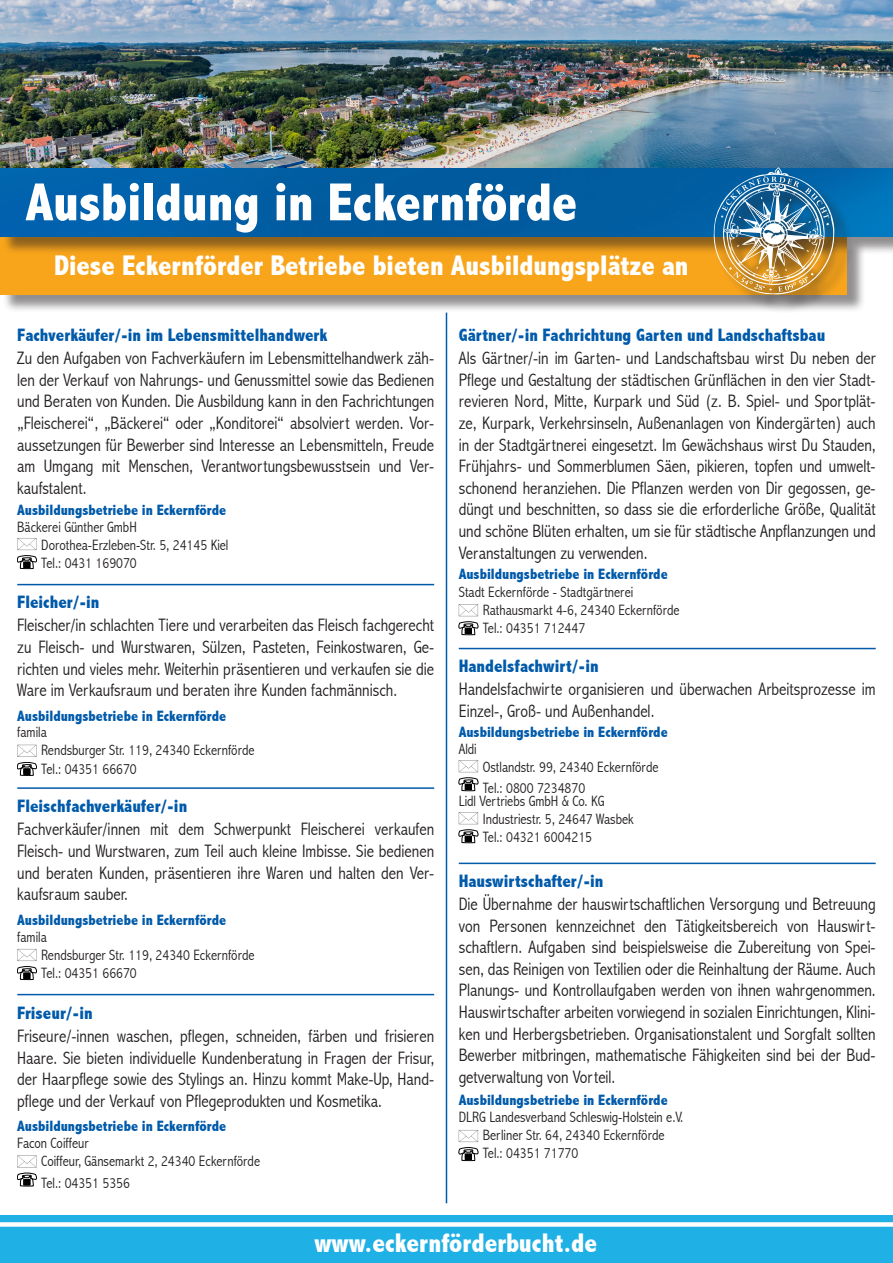
<style>
.page{position:relative;width:893px;height:1263px;background:#fff}
.page>*{position:absolute;margin:0;border:0;box-sizing:border-box;transform-origin:0 0}
.t1{font:800 condensed 54px "Abadi";color:#fff}
.t2{font:800 condensed 28.5px "Abadi";color:#fff}
.t3{font:800 condensed 27px "Abadi";color:#fff}
.t4{font:300 condensed 18px/21.6px "Abadi";color:#231f20;text-align:justify}
.t5{font:800 condensed 18px "Abadi";color:#015aaa}
.t6{font:300 condensed 15px "Abadi";color:#231f20}
.t7{font:800 condensed 15px "Abadi";color:#015aaa}
</style>
<div class="page">
<div style="left:2px;top:238px;width:864px;height:75px;background:#231f20;opacity:.5"></div>
<div style="left:0;top:236px;width:847px;height:58px;background:#f9a51b"></div>
<div style="left:2px;top:169px;width:891px;height:86px;background:#231f20;opacity:.5"></div>
<img style="left:0;top:0;width:893px;height:236px">
<div style="left:716px;top:171px;width:137px;height:142px;background:#231f20;opacity:.75"></div>
<img style="left:713px;top:167px;width:122px;height:130px">
<div style="left:0;top:1215px;width:893px;height:48px;background:#1fb0e6"></div>
<div style="left:0;top:1222px;width:893px;height:5px;background:#fff"></div>
<hr style="left:446px;top:313px;width:1px;height:890px;background:#015aaa">
<svg style="left:17px;top:949px;width:20px;height:31px"></svg>
<hr style="left:17px;top:584px;width:417px;height:1px;background:#015aaa">
<hr style="left:17px;top:787px;width:417px;height:2px;background:#015aaa">
<svg style="left:459px;top:604px;width:19px;height:31px"></svg>
<svg style="left:459px;top:760px;width:19px;height:31px"></svg>
<hr style="left:459px;top:648px;width:417px;height:1px;background:#015aaa">
<svg style="left:17px;top:538px;width:20px;height:31px"></svg>
<svg style="left:17px;top:745px;width:20px;height:30px"></svg>
<svg style="left:17px;top:1155px;width:20px;height:12px"></svg>
<svg style="left:17px;top:1173px;width:20px;height:13px"></svg>
<hr style="left:17px;top:994px;width:417px;height:1px;background:#015aaa">
<svg style="left:459px;top:812px;width:19px;height:31px"></svg>
<svg style="left:459px;top:1130px;width:19px;height:31px"></svg>
<hr style="left:459px;top:863px;width:417px;height:1px;background:#015aaa">
<p class="t1" style="left:25px;top:171px;width:553px">Ausbildung in Eckernförde</p>
<p class="t2" style="left:54px;top:249px;width:636px">Diese Eckernförder Betriebe bieten Ausbildungsplätze an</p>
<p class="t5" style="left:17px;top:325px;width:312px">Fachverkäufer/-in im Lebensmittelhandwerk</p>
<p class="t4" style="left:17px;top:347px;width:418px">Zu den Aufgaben von Fachverkäufern im Lebensmittelhandwerk zäh&shy;len der Verkauf von Nahrungs- und Genussmittel sowie das Bedienen und Beraten von Kunden. Die Ausbildung kann in den Fachrichtungen „Fleischerei“, „Bäckerei“ oder „Konditorei“ absolviert werden. Vor&shy;aussetzungen für Bewerber sind Interesse an Lebensmitteln, Freude am Umgang mit Menschen, Verantwortungsbewusstsein und Ver&shy;kaufstalent.</p>
<p class="t7" style="left:17px;top:501px;width:210px">Ausbildungsbetriebe in Eckernförde</p>
<p class="t6" style="left:17px;top:518px;width:121px">Bäckerei Günther GmbH</p>
<p class="t6" style="left:41px;top:536px;width:189px">Dorothea-Erzleben-Str. 5, 24145 Kiel</p>
<p class="t6" style="left:41px;top:554px;width:97px">Tel.: 0431 169070</p>
<p class="t5" style="left:17px;top:592px;width:84px">Fleicher/-in</p>
<p class="t4" style="left:17px;top:614px;width:418px">Fleischer/in schlachten Tiere und verarbeiten das Fleisch fachgerecht zu Fleisch- und Wurstwaren, Sülzen, Pasteten, Feinkostwaren, Ge&shy;richten und vieles mehr. Weiterhin präsentieren und verkaufen sie die Ware im Verkaufsraum und beraten ihre Kunden fachmännisch.</p>
<p class="t7" style="left:17px;top:707px;width:210px">Ausbildungsbetriebe in Eckernförde</p>
<p class="t6" style="left:17px;top:724px;width:31px">famila</p>
<p class="t6" style="left:41px;top:742px;width:215px">Rendsburger Str. 119, 24340 Eckernförde</p>
<p class="t6" style="left:41px;top:760px;width:97px">Tel.: 04351 66670</p>
<p class="t5" style="left:17px;top:796px;width:171px">Fleischfachverkäufer/-in</p>
<p class="t4" style="left:17px;top:819px;width:418px">Fachverkäufer/innen mit dem Schwerpunkt Fleischerei verkaufen Fleisch- und Wurstwaren, zum Teil auch kleine Imbisse. Sie bedienen und beraten Kunden, präsentieren ihre Waren und halten den Ver&shy;kaufsraum sauber.</p>
<p class="t7" style="left:17px;top:911px;width:210px">Ausbildungsbetriebe in Eckernförde</p>
<p class="t6" style="left:17px;top:928px;width:31px">famila</p>
<p class="t6" style="left:41px;top:946px;width:215px">Rendsburger Str. 119, 24340 Eckernförde</p>
<p class="t6" style="left:41px;top:964px;width:97px">Tel.: 04351 66670</p>
<p class="t5" style="left:17px;top:1002px;width:77px">Friseur/-in</p>
<p class="t4" style="left:17px;top:1025px;width:418px">Friseure/-innen waschen, pflegen, schneiden, färben und frisieren Haare. Sie bieten individuelle Kundenberatung in Fragen der Frisur, der Haarpflege sowie des Stylings an. Hinzu kommt Make-Up, Hand&shy;pflege und der Verkauf von Pflegeprodukten und Kosmetika.</p>
<p class="t7" style="left:17px;top:1118px;width:210px">Ausbildungsbetriebe in Eckernförde</p>
<p class="t6" style="left:17px;top:1134px;width:73px">Facon Coiffeur</p>
<p class="t6" style="left:41px;top:1152px;width:220px">Coiffeur, Gänsemarkt 2, 24340 Eckernförde</p>
<p class="t6" style="left:41px;top:1174px;width:90px">Tel.: 04351 5356</p>
<p class="t5" style="left:459px;top:325px;width:368px">Gärtner/-in Fachrichtung Garten und Landschaftsbau</p>
<p class="t4" style="left:459px;top:347px;width:418px">Als Gärtner/-in im Garten- und Landschaftsbau wirst Du neben der Pflege und Gestaltung der städtischen Grünflächen in den vier Stadt&shy;revieren Nord, Mitte, Kurpark und Süd (z. B. Spiel- und Sportplät&shy;ze, Kurpark, Verkehrsinseln, Außenanlagen von Kindergärten) auch in der Stadtgärtnerei eingesetzt. Im Gewächshaus wirst Du Stauden, Frühjahrs- und Sommerblumen Säen, pikieren, topfen und umwelt&shy;schonend heranziehen. Die Pflanzen werden von Dir gegossen, ge&shy;düngt und beschnitten, so dass sie die erforderliche Größe, Qualität und schöne Blüten erhalten, um sie für städtische Anpflanzungen und Veranstaltungen zu verwenden.</p>
<p class="t7" style="left:459px;top:565px;width:210px">Ausbildungsbetriebe in Eckernförde</p>
<p class="t6" style="left:459px;top:583px;width:176px">Stadt Eckernförde - Stadtgärtnerei</p>
<p class="t6" style="left:483px;top:601px;width:198px">Rathausmarkt 4-6, 24340 Eckernförde</p>
<p class="t6" style="left:483px;top:619px;width:104px">Tel.: 04351 712447</p>
<p class="t5" style="left:459px;top:656px;width:141px">Handelsfachwirt/-in</p>
<p class="t4" style="left:459px;top:678px;width:418px">Handelsfachwirte organisieren und überwachen Arbeitsprozesse im<br>Einzel-, Groß- und Außenhandel.</p>
<p class="t7" style="left:459px;top:723px;width:210px">Ausbildungsbetriebe in Eckernförde</p>
<p class="t6" style="left:459px;top:740px;width:19px">Aldi</p>
<p class="t6" style="left:483px;top:758px;width:177px">Ostlandstr. 99, 24340 Eckernförde</p>
<p class="t6" style="left:483px;top:780px;width:104px">Tel.: 0800 7234870</p>
<p class="t6" style="left:459px;top:792px;width:147px">Lidl Vertriebs GmbH &amp; Co. KG</p>
<p class="t6" style="left:483px;top:810px;width:152px">Industriestr. 5, 24647 Wasbek</p>
<p class="t6" style="left:483px;top:828px;width:111px">Tel.: 04321 6004215</p>
<p class="t5" style="left:459px;top:871px;width:146px">Hauswirtschafter/-in</p>
<p class="t4" style="left:459px;top:893px;width:418px">Die Übernahme der hauswirtschaftlichen Versorgung und Betreuung von Personen kennzeichnet den Tätigkeitsbereich von Hauswirt&shy;schaftlern. Aufgaben sind beispielsweise die Zubereitung von Spei&shy;sen, das Reinigen von Textilien oder die Reinhaltung der Räume. Auch Planungs- und Kontrollaufgaben werden von ihnen wahrgenommen.<br>Hauswirtschafter arbeiten vorwiegend in sozialen Einrichtungen, Klini&shy;ken und Herbergsbetrieben. Organisationstalent und Sorgfalt sollten Bewerber mitbringen, mathematische Fähigkeiten sind bei der Bud&shy;getverwaltung von Vorteil.</p>
<p class="t7" style="left:459px;top:1091px;width:210px">Ausbildungsbetriebe in Eckernförde</p>
<p class="t6" style="left:459px;top:1108px;width:226px">DLRG Landesverband Schleswig-Holstein e.V.</p>
<p class="t6" style="left:483px;top:1126px;width:183px">Berliner Str. 64, 24340 Eckernförde</p>
<p class="t6" style="left:483px;top:1144px;width:97px">Tel.: 04351 71770</p>
<p class="t3" style="left:314px;top:1227px;width:284px">www.eckernförderbucht.de</p>
</div>
